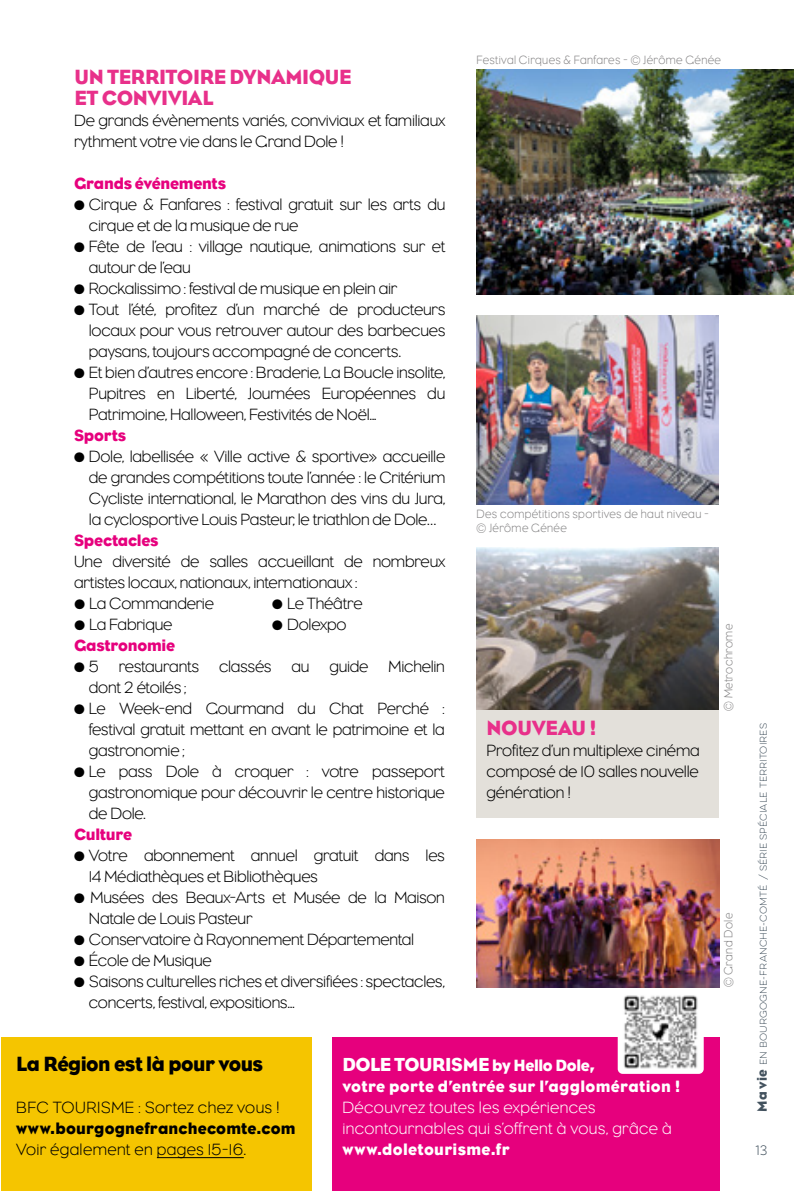
<style>
.page{position:relative;width:794px;height:1191px;background:#fff}
.page>*{position:absolute;margin:0;border:0;box-sizing:border-box;transform-origin:0 0}
.t1{font:21px/21px "Eagle";letter-spacing:-.02em;color:#e8308a}
.t2{font:21px "Eagle";letter-spacing:-.025em;color:#000}
.t3{font:19.25px "Eagle";letter-spacing:-.02em;color:#fff}
.t4{font:300 16.62px/21px "Eagle";letter-spacing:-.015em;color:#000}
.t5{font:300 16.62px/21px "Eagle";letter-spacing:.02em;color:#fff}
.t6{font:16.62px "Eagle";letter-spacing:.02em;color:#fff}
.t7{font:16.62px "Eagle";letter-spacing:-.015em;color:#e6007d}
.t8{font:16.62px "Eagle";letter-spacing:.01em;color:#000}
.t9{font:300 16.62px "Eagle";letter-spacing:.015em;color:#000}
.t10{font:300 16.62px "Eagle";letter-spacing:.02em;color:#000}
.t11{font:300 12.25px/14px "Eagle";letter-spacing:.03em;color:#868586;scale:.95 1}
.t12{font:100 12.25px "Eveleth Clean";color:#43525e}
.t13{font:100 8.75px "Eveleth Clean";letter-spacing:.015em;color:#43525e}
.s1{font-size:16.62px}
.s2{font-family:"Eagle";font-weight:400;font-size:14px}
</style>
<div class="page">
<div style="left:1px;top:1037px;width:310px;height:154px;background:#f5c500"></div>
<hr style="left:157px;top:1157px;width:87px;height:1px;background:#000">
<img style="left:476px;top:69px;width:318px;height:225px">
<img style="left:476px;top:315px;width:243px;height:189px">
<img style="left:476px;top:547px;width:243px;height:163px">
<img style="left:476px;top:839px;width:243px;height:148px">
<div style="left:476px;top:710px;width:243px;height:108px;background:#e3e0da"></div>
<div style="left:332px;top:1037px;width:388px;height:154px;background:#e6007d"></div>
<img style="left:623px;top:995px;width:74px;height:72px">
<div style="left:617px;top:989px;width:86px;height:84px;border:5px solid #fff;border-radius:2px"></div>
<p class="t1" style="left:74px;top:66px;width:278px">UN TERRITOIRE DYNAMIQUE<br>ET CONVIVIAL</p>
<p class="t4" style="left:74px;top:110px;width:373px">De grands évènements variés, conviviaux et familiaux rythment votre vie dans le Grand Dole !</p>
<p class="t7" style="left:74px;top:174px;width:154px">Grands événements</p>
<p class="t4" style="left:89px;top:194px;width:358px;text-indent:-15px">• Cirque &amp; Fanfares : festival gratuit sur les arts du cirque et de la musique de rue</p>
<p class="t4" style="left:89px;top:236px;width:358px;text-indent:-15px">• Fête de l’eau : village nautique, animations sur et autour de l’eau</p>
<p class="t4" style="left:74px;top:278px;width:325px">• Rockalissimo : festival de musique en plein air</p>
<p class="t4" style="left:89px;top:299px;width:358px;text-align:justify;text-indent:-15px">• Tout l’été, profitez d’un marché de producteurs locaux pour vous retrouver autour des barbecues paysans, toujours accompagné de concerts.</p>
<p class="t4" style="left:89px;top:362px;width:358px;text-align:justify;text-indent:-15px">• Et bien d’autres encore : Braderie, La Boucle insolite, Pupitres en Liberté, Journées Européennes du Patrimoine, Halloween, Festivités de Noël...</p>
<p class="t7" style="left:74px;top:426px;width:54px">Sports</p>
<p class="t4" style="left:89px;top:446px;width:358px;text-align:justify;text-indent:-15px">• Dole, labellisée « Ville active &amp; sportive» accueille de grandes compétitions toute l’année : le Critérium Cycliste international, le Marathon des vins du Jura, la cyclosportive Louis Pasteur, le triathlon de Dole…</p>
<p class="t7" style="left:74px;top:531px;width:86px">Spectacles</p>
<p class="t4" style="left:74px;top:551px;width:373px">Une diversité de salles accueillant de nombreux artistes locaux, nationaux, internationaux :</p>
<p class="t4" style="left:74px;top:593px;width:141px">• La Commanderie</p>
<p class="t4" style="left:74px;top:614px;width:100px">• La Fabrique</p>
<p class="t4" style="left:272px;top:593px;width:92px">• Le Théâtre</p>
<p class="t4" style="left:272px;top:614px;width:76px">• Dolexpo</p>
<p class="t7" style="left:74px;top:636px;width:102px">Gastronomie</p>
<p class="t4" style="left:89px;top:656px;width:357px;text-indent:-15px">• 5 restaurants classés au guide Michelin dont 2 étoilés ;</p>
<p class="t4" style="left:89px;top:698px;width:357px;text-align:justify;text-indent:-15px">• Le Week-end Gourmand du Chat Perché : festival gratuit mettant en avant le patrimoine et la gastronomie ;</p>
<p class="t4" style="left:89px;top:761px;width:357px;text-align:justify;text-indent:-15px">• Le pass Dole à croquer : votre passeport gastronomique pour découvrir le centre historique de Dole.</p>
<p class="t7" style="left:74px;top:825px;width:60px">Culture</p>
<p class="t4" style="left:89px;top:845px;width:357px;text-indent:-15px">• Votre abonnement annuel gratuit dans les<br>14 Médiathèques et Bibliothèques</p>
<p class="t4" style="left:89px;top:887px;width:357px;text-indent:-15px">• Musées des Beaux-Arts et Musée de la Maison<br>Natale de Louis Pasteur</p>
<p class="t4" style="left:74px;top:929px;width:342px">• Conservatoire à Rayonnement Départemental</p>
<p class="t4" style="left:74px;top:950px;width:139px">• École de Musique</p>
<p class="t4" style="left:89px;top:971px;width:357px;text-indent:-15px">• Saisons culturelles riches et diversifiées : spectacles, concerts, festival, expositions...</p>
<p class="t11" style="left:476px;top:53px;width:259px">Festival Cirques &amp; Fanfares - © Jérôme Génée</p>
<p class="t11" style="left:476px;top:507px;width:246px">Des compétitions sportives de haut niveau - © Jérôme Génée</p>
<p class="t1" style="left:486px;top:717px;width:111px">NOUVEAU !</p>
<p class="t4" style="left:486px;top:740px;width:215px;text-align:justify">Profitez d’un multiplexe cinéma composé de 10 salles nouvelle génération !</p>
<p class="t11" style="left:721px;top:711px;width:93px;rotate:-90deg">© Metrochrome</p>
<p class="t11" style="left:721px;top:987px;width:80px;rotate:-90deg">© Grand Dole</p>
<p class="t2" style="left:16px;top:1052px;width:249px">La Région est là pour vous</p>
<p class="t9" style="left:16px;top:1098px;width:265px">BFC TOURISME : Sortez chez vous !</p>
<p class="t8" style="left:16px;top:1119px;width:281px">www.bourgognefranchecomte.com</p>
<p class="t10" style="left:16px;top:1140px;width:231px">Voir également en pages 15-16.</p>
<p class="t3" style="left:342px;top:1054px;width:254px">DOLE TOURISME <span class="s1">by Hello Dole</span>,</p>
<p class="t6" style="left:342px;top:1077px;width:339px">votre porte d’entrée sur l’agglomération !</p>
<p class="t5" style="left:342px;top:1097px;width:331px">Découvrez toutes les expériences incontournables qui s’offrent à vous, grâce à</p>
<p class="t6" style="left:342px;top:1140px;width:169px">www.doletourisme.fr</p>
<p class="t13" style="left:757px;top:1112px;width:390px;rotate:-90deg"><span class="s2">Ma vie</span> en bourgogne-franche-comté / série spéciale territoires</p>
<p class="t12" style="left:755px;top:1142px;width:13px">13</p>
</div>
